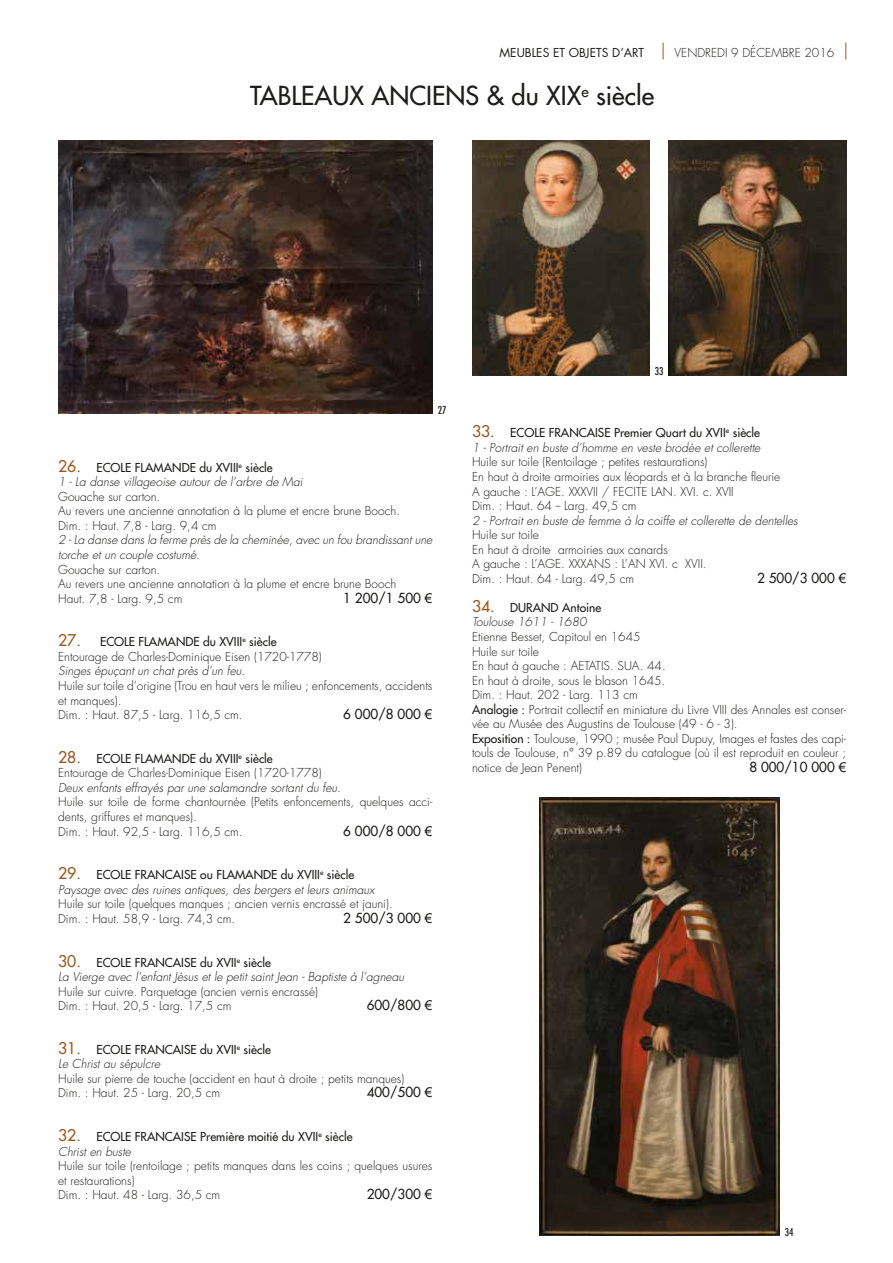
<style>
.page{position:relative;width:893px;height:1263px;background:#fff}
.page>*{position:absolute;margin:0;border:0;box-sizing:border-box;transform-origin:0 0}
.t1{font:25.5px "Futura";color:#1d1d1b}
.t2{font:13.5px "Futura";color:#1d1d1b}
.t3{font:300 12px/14.5px "Futura";color:#1d1d1b}
.t4{font:italic 300 12px/14.5px "Futura";color:#1d1d1b}
.t5{font:12px/14.5px "Futura";color:#1d1d1b}
.t6{font:12px "Futura";color:#1d1d1b}
.t7{font:500 condensed 10.5px "Futura";color:#1d1d1b}
.s1{font-weight:400;font-style:normal;font-size:15.75px;color:#9b591f}
.s2{font-weight:400;font-style:normal}
.s3{font-family:"Arial"}
.s4{font-weight:400;font-size:15.75px;color:#9b591f}
.s5{font-weight:400}
.s6{font-size:15.75px;color:#9b591f}
.s7{font-weight:300;font-style:italic}
</style>
<div class="page">
<svg style="left:663px;top:43px;width:1px;height:17px"></svg>
<svg style="left:845px;top:43px;width:1px;height:17px"></svg>
<img style="left:539px;top:797px;width:240px;height:438px">
<img style="left:472px;top:141px;width:177px;height:234px">
<img style="left:668px;top:141px;width:178px;height:234px">
<img style="left:58px;top:141px;width:374px;height:272px">
<p class="t6" style="left:500px;top:44px;width:146px">MEUBLES ET OBJETS D’ART</p>
<p class="t3" style="left:675px;top:45px;width:161px">VENDREDI 9 DÉCEMBRE 2016</p>
<h1 class="t1" style="left:250px;top:79px;width:405px">TABLEAUX ANCIENS &amp; du XIX<sup>e</sup> siècle</h1>
<p class="t7" style="left:438px;top:403px;width:10px">27</p>
<p class="t4" style="left:58px;top:460px;width:246px"><span class="s1">26.</span> <span class="s2">ECOLE FLAMANDE du XVIII</span><sup>e</sup> <span class="s2">siècle<br></span>1 - La danse villageoise autour de l’arbre de Mai</p>
<p class="t3" style="left:58px;top:489px;width:343px">Gouache sur carton.<br>Au revers une ancienne annotation à la plume et encre brune Booch.<br>Dim. : Haut. 7,8 - Larg. 9,4 cm</p>
<p class="t4" style="left:58px;top:533px;width:376px">2 - La danse dans la ferme près de la cheminée, avec un fou brandissant une torche et un couple costumé.</p>
<p class="t3" style="left:58px;top:562px;width:340px">Gouache sur carton.<br>Au revers une ancienne annotation à la plume et encre brune Booch<br>Haut. 7,8 - Larg. 9,5 cm</p>
<p class="t2" style="left:343px;top:589px;width:91px">1 200/1 500 <span class="s3">€</span></p>
<p class="t3" style="left:58px;top:635px;width:265px"><span class="s4">27.</span> <span class="s5">ECOLE FLAMANDE du XVIII</span><sup>e</sup> <span class="s5">siècle<br></span>Entourage de Charles-Dominique Eisen (1720-1778)</p>
<p class="t4" style="left:58px;top:664px;width:189px">Singes épuçant un chat près d’un feu.</p>
<p class="t3" style="left:58px;top:678px;width:376px">Huile sur toile d’origine (Trou en haut vers le milieu ; enfoncements, accidents et manques).<br>Dim. : Haut. 87,5 - Larg. 116,5 cm.</p>
<p class="t2" style="left:343px;top:705px;width:91px">6 000/8 000 <span class="s3">€</span></p>
<p class="t3" style="left:58px;top:751px;width:265px"><span class="s4">28.</span> <span class="s5">ECOLE FLAMANDE du XVIII</span><sup>e</sup> <span class="s5">siècle<br></span>Entourage de Charles-Dominique Eisen (1720-1778)</p>
<p class="t4" style="left:58px;top:780px;width:284px">Deux enfants effrayés par une salamandre sortant du feu.</p>
<p class="t3" style="left:58px;top:795px;width:376px">Huile sur toile de forme chantournée (Petits enfoncements, quelques acci&shy;dents, griffures et manques).<br>Dim. : Haut. 92,5 - Larg. 116,5 cm.</p>
<p class="t2" style="left:343px;top:822px;width:91px">6 000/8 000 <span class="s3">€</span></p>
<p class="t4" style="left:58px;top:868px;width:318px"><span class="s1">29.</span> <span class="s2">ECOLE FRANCAISE ou FLAMANDE du XVIII</span><sup>e</sup> <span class="s2">siècle<br></span>Paysage avec des ruines antiques, des bergers et leurs animaux</p>
<p class="t3" style="left:58px;top:897px;width:336px">Huile sur toile (quelques manques ; ancien vernis encrassé et jauni).<br>Dim. : Haut. 58,9 - Larg. 74,3 cm.</p>
<p class="t2" style="left:343px;top:909px;width:91px">2 500/3 000 <span class="s3">€</span></p>
<p class="t4" style="left:58px;top:955px;width:347px"><span class="s1">30.</span> <span class="s2">ECOLE FRANCAISE du XVII</span><sup>e</sup> <span class="s2">siècle<br></span>La Vierge avec l’enfant Jésus et le petit saint Jean - Baptiste à l’agneau</p>
<p class="t3" style="left:58px;top:984px;width:261px">Huile sur cuivre. Parquetage (ancien vernis encrassé)<br>Dim. : Haut. 20,5 - Larg. 17,5 cm</p>
<p class="t2" style="left:367px;top:996px;width:67px">600/800 <span class="s3">€</span></p>
<p class="t5" style="left:58px;top:1042px;width:214px"><span class="s6">31.</span> ECOLE FRANCAISE du XVII<sup>e</sup> siècle<br><span class="s7">Le Christ au sépulcre</span></p>
<p class="t3" style="left:58px;top:1071px;width:348px">Huile sur pierre de touche (accident en haut à droite ; petits manques)<br>Dim. : Haut. 25 - Larg. 20,5 cm</p>
<p class="t2" style="left:367px;top:1084px;width:67px">400/500 <span class="s3">€</span></p>
<p class="t5" style="left:58px;top:1129px;width:296px"><span class="s6">32.</span> ECOLE FRANCAISE Première moitié du XVII<sup>e</sup> siècle<br><span class="s7">Christ en buste</span></p>
<p class="t3" style="left:58px;top:1159px;width:376px">Huile sur toile (rentoilage ; petits manques dans les coins ; quelques usures et restaurations)<br>Dim. : Haut. 48 - Larg. 36,5 cm</p>
<p class="t2" style="left:367px;top:1185px;width:67px">200/300 <span class="s3">€</span></p>
<p class="t7" style="left:655px;top:364px;width:10px">33</p>
<p class="t4" style="left:472px;top:426px;width:290px"><span class="s1">33.</span> <span class="s2">ECOLE FRANCAISE Premier Quart du XVII</span><sup>e</sup> <span class="s2">siècle<br></span>1 - Portrait en buste d’homme en veste brodée et collerette</p>
<p class="t3" style="left:472px;top:455px;width:310px">Huile sur toile (Rentoilage ; petites restaurations)<br>En haut à droite armoiries aux léopards et à la branche fleurie A gauche : L’AGE. XXXVII / FECITE LAN. XVI. c. XVII<br>Dim. : Haut. 64 -- Larg. 49,5 cm</p>
<p class="t4" style="left:472px;top:513px;width:327px">2 - Portrait en buste de femme à la coiffe et collerette de dentelles</p>
<p class="t3" style="left:472px;top:528px;width:236px">Huile sur toile<br>En haut à droite armoiries aux canards<br>A gauche : L’AGE. XXXANS : L’AN XVI. c XVII.<br>Dim. : Haut. 64 - Larg. 49,5 cm</p>
<p class="t2" style="left:757px;top:569px;width:91px">2 500/3 000 <span class="s3">€</span></p>
<p class="t4" style="left:472px;top:600px;width:131px"><span class="s1">34.</span> <span class="s2">DURAND Antoine<br></span>Toulouse 1611 - 1680</p>
<p class="t3" style="left:472px;top:629px;width:376px">Etienne Besset, Capitoul en 1645<br>Huile sur toile<br>En haut à gauche : AETATIS. SUA. 44.<br>En haut à droite, sous le blason 1645.<br>Dim. : Haut. 202 - Larg. 113 cm<br><span class="s5">Analogie :</span> Portrait collectif en miniature du Livre VIII des Annales est conser&shy;vée au Musée des Augustins de Toulouse (49 - 6 - 3).<br><span class="s5">Exposition :</span> Toulouse, 1990 ; musée Paul Dupuy, Images et fastes des capi&shy;touls de Toulouse, n° 39 p.89 du catalogue (où il est reproduit en couleur ; notice de Jean Penent)</p>
<p class="t2" style="left:749px;top:758px;width:98px">8 000/10 000 <span class="s3">€</span></p>
<p class="t7" style="left:785px;top:1225px;width:10px">34</p>
</div>
